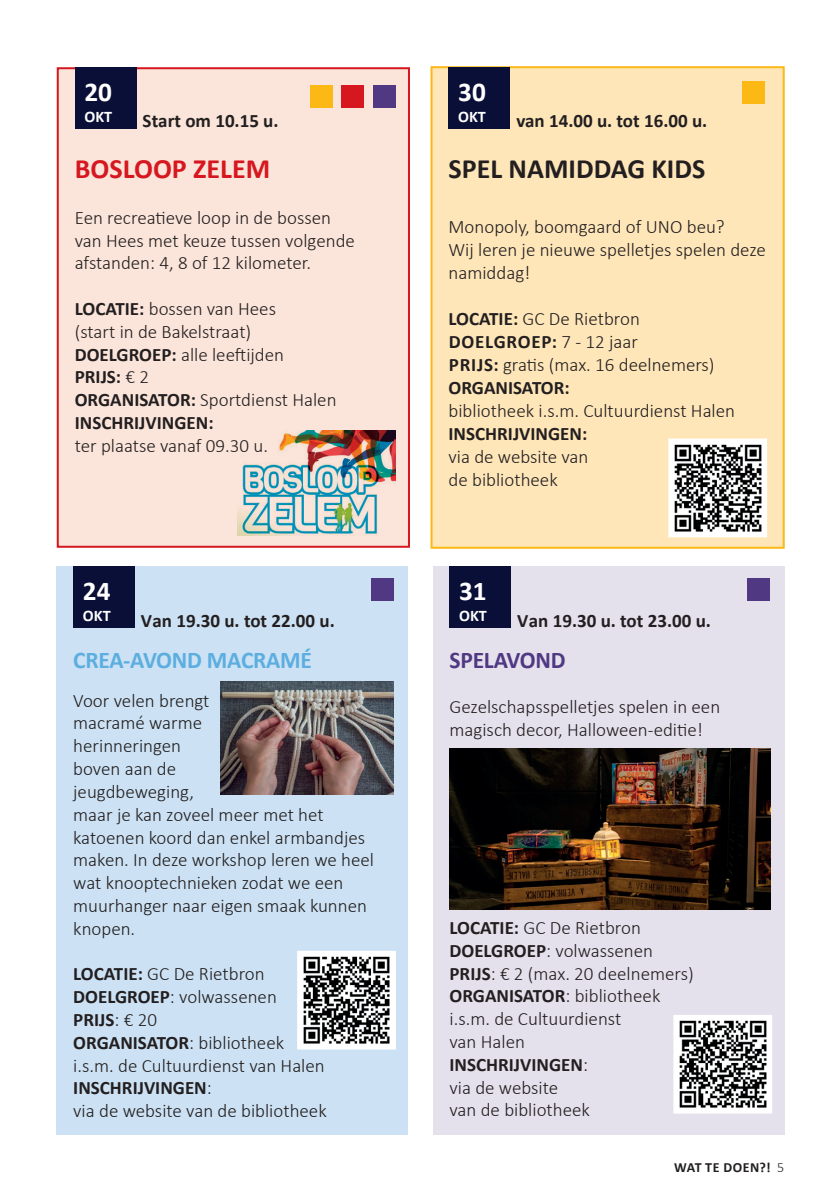
<style>
.page{position:relative;width:840px;height:1191px;background:#fff}
.page>*{position:absolute;margin:0;border:0;box-sizing:border-box;transform-origin:0 0}
.t1{font:700 28px "Calibri";color:#231f20}
.t2{font:700 28px "Calibri";color:#d7171f}
.t3{font:700 27.2px "Calibri";color:#fff}
.t4{font:700 24px "Calibri";letter-spacing:-.01em;color:#5daee0}
.t5{font:700 24px "Calibri";letter-spacing:-.01em;color:#503883}
.t6{font:300 19px/22.8px "Calibri";color:#231f20}
.t7{font:700 19px "Calibri";color:#231f20}
.t8{font:700 16.2px "Calibri";color:#fff}
.t9{font:700 14px "Calibri";letter-spacing:.04em;color:#231f20}
.s1{font-weight:700}
.s2{font-weight:300}
</style>
<div class="page">
<div style="left:58px;top:68px;width:351px;height:479px;background:#fbe5da"></div>
<div style="left:57px;top:67px;width:353px;height:481px;border:2px solid #d7171f"></div>
<div style="left:309px;top:85px;width:23px;height:23px;background:#fcb814"></div>
<div style="left:341px;top:85px;width:23px;height:23px;background:#d7171f"></div>
<div style="left:372px;top:85px;width:23px;height:23px;background:#503883"></div>
<img style="left:237px;top:431px;width:158px;height:104px">
<div style="left:75px;top:67px;width:61px;height:62px;background:#090f36"></div>
<div style="left:430px;top:66px;width:354px;height:483px;background:#fee6b9;border:2px solid #fcb814"></div>
<div style="left:448px;top:67px;width:62px;height:62px;background:#090f36"></div>
<div style="left:742px;top:81px;width:22px;height:23px;background:#fcb814"></div>
<img style="left:673px;top:443px;width:88px;height:89px">
<div style="left:668px;top:438px;width:98px;height:99px;border:4px solid #fff"></div>
<div style="left:57px;top:566px;width:350px;height:568px;background:#cce2f4"></div>
<div style="left:73px;top:566px;width:62px;height:62px;background:#090f36"></div>
<img style="left:302px;top:955px;width:89px;height:89px">
<div style="left:297px;top:950px;width:99px;height:99px;border:4px solid #fff"></div>
<div style="left:371px;top:578px;width:23px;height:23px;background:#503883"></div>
<div style="left:432px;top:566px;width:351px;height:568px;background:#e4e1ed"></div>
<div style="left:449px;top:566px;width:62px;height:62px;background:#090f36"></div>
<img style="left:678px;top:1020px;width:88px;height:88px">
<div style="left:673px;top:1015px;width:98px;height:98px;border:4px solid #fff"></div>
<div style="left:747px;top:578px;width:22px;height:23px;background:#503883"></div>
<img style="left:221px;top:682px;width:173px;height:112px">
<img style="left:449px;top:748px;width:320px;height:161px">
<h2 class="t3" style="left:84px;top:76px;width:29px">20</h2>
<p class="t8" style="left:84px;top:106px;width:29px">OKT</p>
<p class="t7" style="left:142px;top:109px;width:137px">Start om 10.15 u.</p>
<h1 class="t2" style="left:75px;top:151px;width:197px">BOSLOOP ZELEM</h1>
<p class="t6" style="left:75px;top:205px;width:281px">Een recreatieve loop in de bossen van Hees met keuze tussen volgende afstanden: 4, 8 of 12 kilometer.</p>
<p class="t6" style="left:75px;top:296px;width:263px"><span class="s1">LOCATIE:</span> bossen van Hees<br>(start in de Bakelstraat)<br><span class="s1">DOELGROEP:</span> alle leeftijden<br><span class="s1">PRIJS:</span> € 2<br><span class="s1">ORGANISATOR:</span> Sportdienst Halen<br><span class="s1">INSCHRIJVINGEN:</span></p>
<p class="t6" style="left:75px;top:433px;width:195px">ter plaatse vanaf 09.30 u.</p>
<h2 class="t3" style="left:83px;top:574px;width:29px">24</h2>
<p class="t8" style="left:83px;top:605px;width:29px">OKT</p>
<p class="t7" style="left:141px;top:609px;width:195px">Van 19.30 u. tot 22.00 u.</p>
<p class="t4" style="left:73px;top:645px;width:240px">CREA-AVOND MACRAMÉ</p>
<p class="t6" style="left:73px;top:688px;width:302px">Voor velen brengt<br>macramé warme<br>herinneringen<br>boven aan de<br>jeugdbeweging,<br>maar je kan zoveel meer met het katoenen koord dan enkel armbandjes maken. In deze workshop leren we heel wat knooptechnieken zodat we een muurhanger naar eigen smaak kunnen knopen.</p>
<p class="t6" style="left:73px;top:961px;width:255px"><span class="s1">LOCATIE:</span> GC De Rietbron<br><span class="s1">DOELGROEP</span>: volwassenen<br><span class="s1">PRIJS</span>: € 20<br><span class="s1">ORGANISATOR</span>: bibliotheek i.s.m. de Cultuurdienst van Halen<br><span class="s1">INSCHRIJVINGEN</span>:<br>via de website van de bibliotheek</p>
<h2 class="t3" style="left:458px;top:75px;width:29px">30</h2>
<p class="t8" style="left:458px;top:106px;width:29px">OKT</p>
<p class="t7" style="left:516px;top:109px;width:192px">van 14.00 u. tot 16.00 u.</p>
<h1 class="t1" style="left:448px;top:151px;width:258px">SPEL NAMIDDAG KIDS</h1>
<p class="t6" style="left:448px;top:214px;width:318px">Monopoly, boomgaard of UNO beu?<br>Wij leren je nieuwe spelletjes spelen deze namiddag!</p>
<p class="t6" style="left:448px;top:306px;width:267px"><span class="s1">LOCATIE:</span> GC De Rietbron<br><span class="s1">DOELGROEP:</span> 7 - 12 jaar<br><span class="s1">PRIJS:</span> gratis (max. 16 deelnemers)<br><span class="s1">ORGANISATOR:</span></p>
<p class="t6" style="left:448px;top:398px;width:288px">bibliotheek i.s.m. Cultuurdienst Halen</p>
<p class="t7" style="left:448px;top:422px;width:140px">INSCHRIJVINGEN:</p>
<p class="t6" style="left:448px;top:444px;width:141px">via de website van de bibliotheek</p>
<h2 class="t3" style="left:459px;top:574px;width:29px">31</h2>
<p class="t8" style="left:459px;top:605px;width:29px">OKT</p>
<p class="t7" style="left:517px;top:609px;width:195px">Van 19.30 u. tot 23.00 u.</p>
<p class="t5" style="left:449px;top:645px;width:117px">SPELAVOND</p>
<p class="t6" style="left:449px;top:695px;width:272px">Gezelschapsspelletjes spelen in een magisch decor, Halloween-editie!</p>
<p class="t6" style="left:449px;top:915px;width:245px"><span class="s1">LOCATIE:</span> GC De Rietbron<br><span class="s1">DOELGROEP</span>: volwassenen<br><span class="s1">PRIJS</span>: € 2 (max. 20 deelnemers)<br><span class="s1">ORGANISATOR</span>: bibliotheek i.s.m. de Cultuurdienst<br>van Halen<br><span class="s1">INSCHRIJVINGEN</span>:<br>via de website<br>van de bibliotheek</p>
<p class="t9" style="left:673px;top:1158px;width:111px">WAT TE DOEN?! <span class="s2">5</span></p>
</div>
